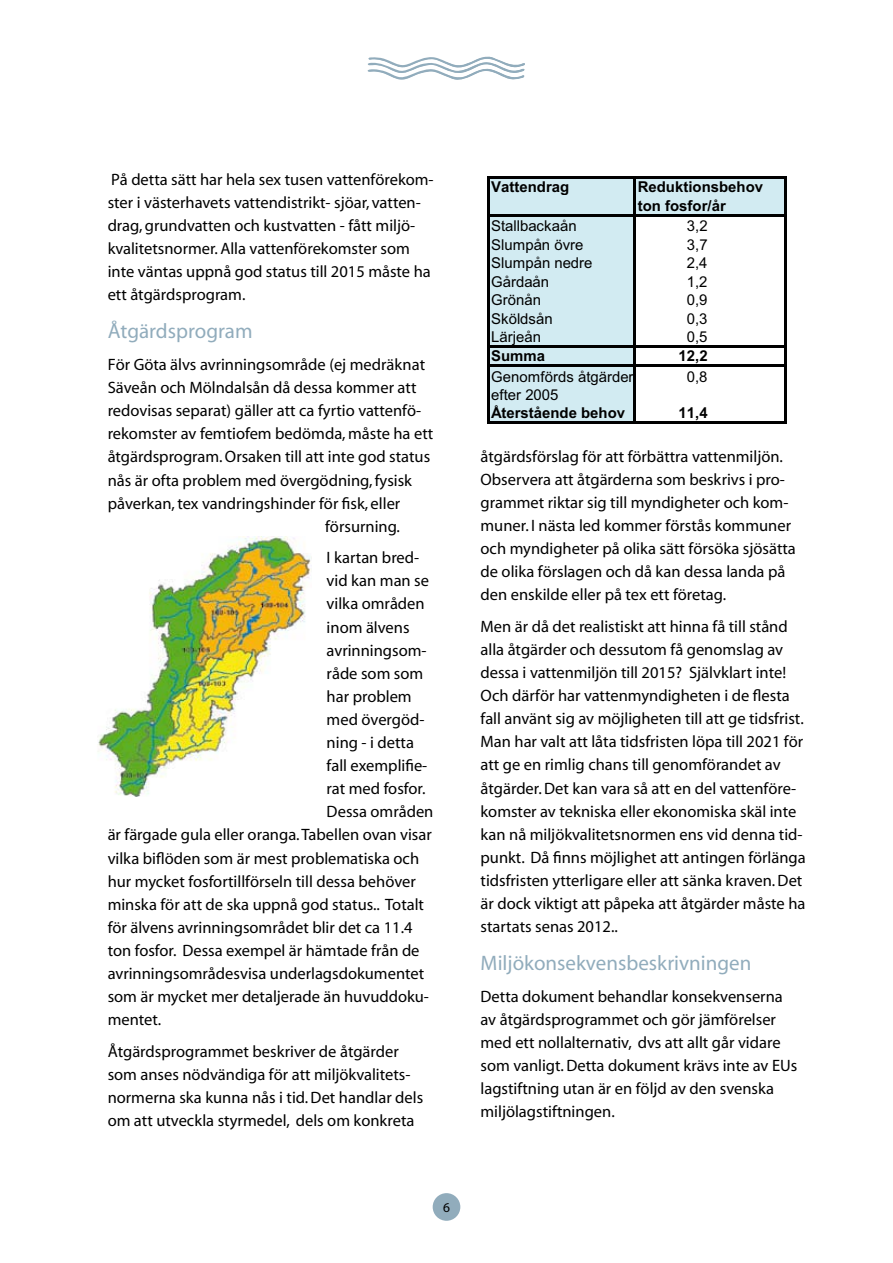
<style>
.page{position:relative;width:893px;height:1263px;background:#fff}
.page>*{position:absolute;margin:0;border:0;box-sizing:border-box;transform-origin:0 0}
.t1{font:21px "Myriad";color:#91acbc}
.t2{font:16.5px/23.1px "Myriad";color:#000}
.t3{font:15px "Arial";color:#000}
.t4{font:700 15px/18.1px "Arial";color:#000}
.t5{font:13.5px "Myriad";color:#000}
.s1{font-weight:400}
</style>
<div class="page">
<div style="left:432px;top:1193px;width:28px;height:28px;background:#91acbc;border-radius:50%"></div>
<svg style="left:368px;top:56px;width:157px;height:23px"></svg>
<div style="left:488px;top:177px;width:298px;height:38px;background:#d2ebf2"></div>
<div style="left:488px;top:215px;width:147px;height:208px;background:#d2ebf2"></div>
<hr style="left:487px;top:176px;width:3px;height:247px;background:#000">
<hr style="left:633px;top:178px;width:3px;height:246px;background:#000">
<hr style="left:784px;top:178px;width:2px;height:245px;background:#000">
<hr style="left:490px;top:176px;width:296px;height:2px;background:#000">
<hr style="left:490px;top:214px;width:296px;height:2px;background:#000">
<hr style="left:490px;top:345px;width:296px;height:3px;background:#000">
<hr style="left:490px;top:364px;width:296px;height:3px;background:#000">
<hr style="left:490px;top:421px;width:296px;height:2px;background:#000">
<img style="left:98px;top:536px;width:214px;height:261px">
<p class="t2" style="left:108px;top:169px;width:327px">På detta sätt har hela sex tusen vattenförekom&shy;ster i västerhavets vattendistrikt- sjöar, vatten&shy;drag, grundvatten och kustvatten - fått miljö&shy;kvalitetsnormer. Alla vattenförekomster som inte väntas uppnå god status till 2015 måste ha ett åtgärdsprogram.</p>
<p class="t1" style="left:108px;top:323px;width:146px">Åtgärdsprogram</p>
<p class="t2" style="left:108px;top:354px;width:319px">För Göta älvs avrinningsområde (ej medräknat</p>
<p class="t2" style="left:108px;top:377px;width:310px">Säveån och Mölndalsån då dessa kommer att</p>
<p class="t2" style="left:108px;top:400px;width:315px">redovisas separat) gäller att ca fyrtio vattenfö-</p>
<p class="t2" style="left:108px;top:424px;width:327px">rekomster av femtiofem bedömda, måste ha ett</p>
<p class="t2" style="left:108px;top:447px;width:324px">åtgärdsprogram. Orsaken till att inte god status</p>
<p class="t2" style="left:108px;top:470px;width:306px">nås är ofta problem med övergödning, fysisk</p>
<p class="t2" style="left:108px;top:493px;width:294px">påverkan, tex vandringshinder för fisk, eller</p>
<p class="t2" style="left:325px;top:516px;width:76px">försurning.</p>
<p class="t2" style="left:326px;top:548px;width:94px">I kartan bred-</p>
<p class="t2" style="left:326px;top:571px;width:104px">vid kan man se</p>
<p class="t2" style="left:326px;top:594px;width:100px">vilka områden</p>
<p class="t2" style="left:326px;top:617px;width:84px">inom älvens</p>
<p class="t2" style="left:326px;top:640px;width:101px">avrinningsom-</p>
<p class="t2" style="left:326px;top:663px;width:98px">råde som som</p>
<p class="t2" style="left:326px;top:686px;width:87px">har problem</p>
<p class="t2" style="left:326px;top:709px;width:99px">med övergöd-</p>
<p class="t2" style="left:326px;top:732px;width:89px">ning - i detta</p>
<p class="t2" style="left:326px;top:755px;width:102px">fall exemplifie-</p>
<p class="t2" style="left:326px;top:779px;width:100px">rat med fosfor.</p>
<p class="t2" style="left:326px;top:802px;width:108px">Dessa områden</p>
<p class="t2" style="left:108px;top:825px;width:325px">är färgade gula eller oranga. Tabellen ovan visar</p>
<p class="t2" style="left:108px;top:848px;width:313px">vilka biflöden som är mest problematiska och</p>
<p class="t2" style="left:108px;top:871px;width:310px">hur mycket fosfortillförseln till dessa behöver</p>
<p class="t2" style="left:108px;top:894px;width:318px">minska för att de ska uppnå god status.. Totalt</p>
<p class="t2" style="left:108px;top:917px;width:306px">för älvens avrinningsområdet blir det ca 11.4</p>
<p class="t2" style="left:108px;top:940px;width:313px">ton fosfor. Dessa exempel är hämtade från de</p>
<p class="t2" style="left:108px;top:963px;width:318px">avrinningsområdesvisa underlagsdokumentet</p>
<p class="t2" style="left:108px;top:986px;width:323px">som är mycket mer detaljerade än huvuddoku-</p>
<p class="t2" style="left:108px;top:1010px;width:55px">mentet.</p>
<p class="t2" style="left:108px;top:1041px;width:317px">Åtgärdsprogrammet beskriver de åtgärder som anses nödvändiga för att miljökvalitets&shy;normerna ska kunna nås i tid. Det handlar dels om att utveckla styrmedel, dels om konkreta</p>
<p class="t5" style="left:443px;top:1202px;width:8px">6</p>
<p class="t4" style="left:491px;top:179px;width:79px">Vattendrag</p>
<p class="t4" style="left:637px;top:179px;width:127px">Reduktionsbehov ton fosfor/år</p>
<p class="t3" style="left:491px;top:220px;width:87px">Stallbackaån</p>
<p class="t3" style="left:687px;top:220px;width:22px">3,2</p>
<p class="t3" style="left:491px;top:239px;width:94px">Slumpån övre</p>
<p class="t3" style="left:687px;top:239px;width:22px">3,7</p>
<p class="t3" style="left:491px;top:257px;width:103px">Slumpån nedre</p>
<p class="t3" style="left:687px;top:257px;width:22px">2,4</p>
<p class="t3" style="left:491px;top:276px;width:60px">Gårdaån</p>
<p class="t3" style="left:686px;top:276px;width:22px">1,2</p>
<p class="t3" style="left:491px;top:295px;width:51px">Grönån</p>
<p class="t3" style="left:686px;top:295px;width:22px">0,9</p>
<p class="t3" style="left:491px;top:313px;width:63px">Sköldsån</p>
<p class="t3" style="left:686px;top:313px;width:22px">0,3</p>
<p class="t3" style="left:491px;top:331px;width:51px">Lärjeån</p>
<p class="t3" style="left:687px;top:331px;width:22px">0,5</p>
<p class="t4" style="left:491px;top:348px;width:55px">Summa</p>
<p class="t4" style="left:678px;top:348px;width:31px">12,2</p>
<p class="t3" style="left:491px;top:371px;width:144px">Genomförds åtgärder</p>
<p class="t3" style="left:687px;top:371px;width:22px">0,8</p>
<p class="t4" style="left:491px;top:388px;width:135px;line-height:17.7px"><span class="s1">efter 2005<br></span>Återstående behov</p>
<p class="t4" style="left:678px;top:405px;width:31px">11,4</p>
<p class="t2" style="left:480px;top:446px;width:317px">åtgärdsförslag för att förbättra vattenmiljön.<br>Observera att åtgärderna som beskrivs i pro&shy;grammet riktar sig till myndigheter och kom&shy;muner. I nästa led kommer förstås kommuner och myndigheter på olika sätt försöka sjösätta de olika förslagen och då kan dessa landa på den enskilde eller på tex ett företag.</p>
<p class="t2" style="left:480px;top:616px;width:327px">Men är då det realistiskt att hinna få till stånd alla åtgärder och dessutom få genomslag av dessa i vattenmiljön till 2015? Självklart inte!<br>Och därför har vattenmyndigheten i de flesta fall använt sig av möjligheten till att ge tidsfrist.<br>Man har valt att låta tidsfristen löpa till 2021 för att ge en rimlig chans till genomförandet av åtgärder. Det kan vara så att en del vattenföre&shy;komster av tekniska eller ekonomiska skäl inte kan nå miljökvalitetsnormen ens vid denna tid&shy;punkt. Då finns möjlighet att antingen förlänga tidsfristen ytterligare eller att sänka kraven. Det är dock viktigt att påpeka att åtgärder måste ha startats senas 2012..</p>
<p class="t1" style="left:480px;top:955px;width:272px">Miljökonsekvensbeskrivningen</p>
<p class="t2" style="left:480px;top:986px;width:318px">Detta dokument behandlar konsekvenserna av åtgärdsprogrammet och gör jämförelser med ett nollalternativ, dvs att allt går vidare som vanligt. Detta dokument krävs inte av EUs lagstiftning utan är en följd av den svenska miljölagstiftningen.</p>
</div>
